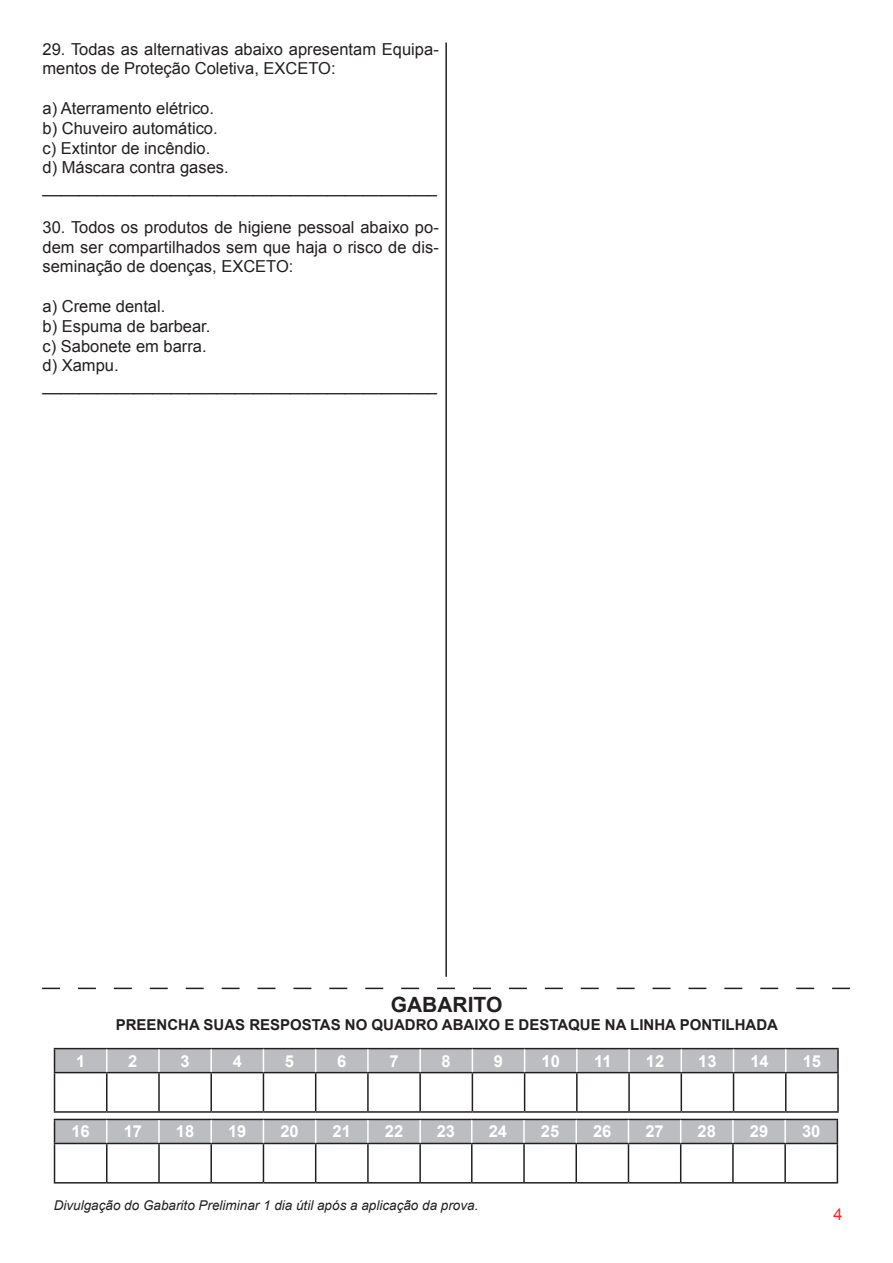
<style>
.page{position:relative;width:893px;height:1263px;background:#fff}
.page>*{position:absolute;margin:0;border:0;box-sizing:border-box;transform-origin:0 0}
.t1{font:700 21px "Arial";color:#231f20}
.t2{font:16.5px/19.8px "Arial";color:#231f20}
.t3{font:700 16.5px "Arial";color:#fff}
.t4{font:16.5px "Arial";color:#ee2e2c}
.t5{font:700 15px "Arial";color:#231f20}
.t6{font:italic 13.5px "Arial";color:#231f20}
</style>
<div class="page">
<hr style="left:445px;top:43px;width:2px;height:934px;background:#231f20">
<hr style="left:786px;top:1048px;width:53px;height:1px;background:#231f20">
<hr style="left:837px;top:1049px;width:2px;height:23px;background:#231f20">
<hr style="left:54px;top:1072px;width:53px;height:1px;background:#231f20">
<hr style="left:54px;top:1073px;width:1px;height:38px;background:#231f20">
<hr style="left:107px;top:1072px;width:52px;height:1px;background:#231f20">
<hr style="left:106px;top:1073px;width:2px;height:38px;background:#231f20">
<hr style="left:159px;top:1072px;width:52px;height:1px;background:#231f20">
<hr style="left:158px;top:1073px;width:2px;height:38px;background:#231f20">
<hr style="left:211px;top:1072px;width:52px;height:1px;background:#231f20">
<hr style="left:210px;top:1073px;width:2px;height:38px;background:#231f20">
<hr style="left:263px;top:1072px;width:53px;height:1px;background:#231f20">
<hr style="left:263px;top:1073px;width:1px;height:38px;background:#231f20">
<hr style="left:316px;top:1072px;width:52px;height:1px;background:#231f20">
<hr style="left:315px;top:1073px;width:1px;height:38px;background:#231f20">
<hr style="left:368px;top:1072px;width:52px;height:1px;background:#231f20">
<hr style="left:367px;top:1073px;width:2px;height:38px;background:#231f20">
<hr style="left:420px;top:1072px;width:52px;height:1px;background:#231f20">
<hr style="left:419px;top:1073px;width:2px;height:38px;background:#231f20">
<hr style="left:472px;top:1072px;width:53px;height:1px;background:#231f20">
<hr style="left:472px;top:1073px;width:1px;height:38px;background:#231f20">
<hr style="left:525px;top:1072px;width:52px;height:1px;background:#231f20">
<hr style="left:524px;top:1073px;width:1px;height:38px;background:#231f20">
<hr style="left:577px;top:1072px;width:52px;height:1px;background:#231f20">
<hr style="left:576px;top:1073px;width:2px;height:38px;background:#231f20">
<hr style="left:629px;top:1072px;width:52px;height:1px;background:#231f20">
<hr style="left:628px;top:1073px;width:2px;height:38px;background:#231f20">
<hr style="left:681px;top:1072px;width:52px;height:1px;background:#231f20">
<hr style="left:681px;top:1073px;width:1px;height:38px;background:#231f20">
<hr style="left:733px;top:1072px;width:53px;height:1px;background:#231f20">
<hr style="left:733px;top:1073px;width:1px;height:38px;background:#231f20">
<hr style="left:786px;top:1072px;width:53px;height:1px;background:#231f20">
<hr style="left:785px;top:1073px;width:1px;height:38px;background:#231f20">
<hr style="left:837px;top:1073px;width:2px;height:38px;background:#231f20">
<hr style="left:54px;top:1111px;width:53px;height:2px;background:#231f20">
<hr style="left:107px;top:1111px;width:52px;height:2px;background:#231f20">
<hr style="left:159px;top:1111px;width:52px;height:2px;background:#231f20">
<hr style="left:211px;top:1111px;width:52px;height:2px;background:#231f20">
<hr style="left:263px;top:1111px;width:53px;height:2px;background:#231f20">
<hr style="left:316px;top:1111px;width:52px;height:2px;background:#231f20">
<hr style="left:368px;top:1111px;width:52px;height:2px;background:#231f20">
<hr style="left:420px;top:1111px;width:52px;height:2px;background:#231f20">
<hr style="left:472px;top:1111px;width:53px;height:2px;background:#231f20">
<hr style="left:525px;top:1111px;width:52px;height:2px;background:#231f20">
<hr style="left:577px;top:1111px;width:52px;height:2px;background:#231f20">
<hr style="left:629px;top:1111px;width:52px;height:2px;background:#231f20">
<hr style="left:681px;top:1111px;width:52px;height:2px;background:#231f20">
<hr style="left:733px;top:1111px;width:53px;height:2px;background:#231f20">
<hr style="left:786px;top:1111px;width:53px;height:2px;background:#231f20">
<svg style="left:54px;top:1048px;width:784px;height:24px;background:#b2b3b6"></svg>
<hr style="left:54px;top:1143px;width:53px;height:1px;background:#231f20">
<hr style="left:54px;top:1144px;width:1px;height:38px;background:#231f20">
<hr style="left:107px;top:1143px;width:52px;height:1px;background:#231f20">
<hr style="left:106px;top:1144px;width:2px;height:38px;background:#231f20">
<hr style="left:159px;top:1143px;width:52px;height:1px;background:#231f20">
<hr style="left:158px;top:1144px;width:2px;height:38px;background:#231f20">
<hr style="left:211px;top:1143px;width:52px;height:1px;background:#231f20">
<hr style="left:210px;top:1144px;width:2px;height:38px;background:#231f20">
<hr style="left:263px;top:1143px;width:53px;height:1px;background:#231f20">
<hr style="left:263px;top:1144px;width:1px;height:38px;background:#231f20">
<hr style="left:316px;top:1143px;width:52px;height:1px;background:#231f20">
<hr style="left:315px;top:1144px;width:1px;height:38px;background:#231f20">
<hr style="left:368px;top:1143px;width:52px;height:1px;background:#231f20">
<hr style="left:367px;top:1144px;width:2px;height:38px;background:#231f20">
<hr style="left:420px;top:1143px;width:52px;height:1px;background:#231f20">
<hr style="left:419px;top:1144px;width:2px;height:38px;background:#231f20">
<hr style="left:472px;top:1143px;width:52px;height:1px;background:#231f20">
<hr style="left:471px;top:1144px;width:1px;height:38px;background:#231f20">
<hr style="left:524px;top:1143px;width:52px;height:1px;background:#231f20">
<hr style="left:523px;top:1144px;width:2px;height:38px;background:#231f20">
<hr style="left:576px;top:1143px;width:52px;height:1px;background:#231f20">
<hr style="left:575px;top:1144px;width:2px;height:38px;background:#231f20">
<hr style="left:628px;top:1143px;width:53px;height:1px;background:#231f20">
<hr style="left:628px;top:1144px;width:1px;height:38px;background:#231f20">
<hr style="left:681px;top:1143px;width:52px;height:1px;background:#231f20">
<hr style="left:680px;top:1144px;width:1px;height:38px;background:#231f20">
<hr style="left:733px;top:1143px;width:52px;height:1px;background:#231f20">
<hr style="left:732px;top:1144px;width:2px;height:38px;background:#231f20">
<hr style="left:785px;top:1143px;width:53px;height:1px;background:#231f20">
<hr style="left:784px;top:1144px;width:2px;height:38px;background:#231f20">
<hr style="left:837px;top:1144px;width:1px;height:38px;background:#231f20">
<hr style="left:54px;top:1182px;width:53px;height:1px;background:#231f20">
<hr style="left:107px;top:1182px;width:52px;height:1px;background:#231f20">
<hr style="left:159px;top:1182px;width:52px;height:1px;background:#231f20">
<hr style="left:211px;top:1182px;width:52px;height:1px;background:#231f20">
<hr style="left:263px;top:1182px;width:53px;height:1px;background:#231f20">
<hr style="left:316px;top:1182px;width:52px;height:1px;background:#231f20">
<hr style="left:368px;top:1182px;width:52px;height:1px;background:#231f20">
<hr style="left:420px;top:1182px;width:52px;height:1px;background:#231f20">
<hr style="left:472px;top:1182px;width:52px;height:1px;background:#231f20">
<hr style="left:524px;top:1182px;width:52px;height:1px;background:#231f20">
<hr style="left:576px;top:1182px;width:52px;height:1px;background:#231f20">
<hr style="left:628px;top:1182px;width:53px;height:1px;background:#231f20">
<hr style="left:681px;top:1182px;width:52px;height:1px;background:#231f20">
<hr style="left:733px;top:1182px;width:52px;height:1px;background:#231f20">
<hr style="left:785px;top:1182px;width:53px;height:1px;background:#231f20">
<svg style="left:54px;top:1119px;width:784px;height:24px;background:#b2b3b6"></svg>
<hr style="left:732px;top:1120px;width:2px;height:23px;background:#fff">
<hr style="left:784px;top:1120px;width:2px;height:23px;background:#fff">
<svg style="left:42px;top:988px;width:808px;height:1px"></svg>
<p class="t2" style="left:43px;top:39px;width:398px">29. Todas as alternativas abaixo apresentam Equipa&shy;mentos de Proteção Coletiva, EXCETO:</p>
<p class="t2" style="left:43px;top:98px;width:396px">a) Aterramento elétrico.<br>b) Chuveiro automático.<br>c) Extintor de incêndio.<br>d) Máscara contra gases. ___________________________________________</p>
<p class="t2" style="left:43px;top:217px;width:398px;text-align:justify">30. Todos os produtos de higiene pessoal abaixo po&shy;dem ser compartilhados sem que haja o risco de dis&shy;seminação de doenças, EXCETO:</p>
<p class="t2" style="left:43px;top:296px;width:396px">a) Creme dental.<br>b) Espuma de barbear.<br>c) Sabonete em barra.<br>d) Xampu. ___________________________________________</p>
<p class="t1" style="left:391px;top:990px;width:113px">GABARITO</p>
<p class="t5" style="left:116px;top:1014px;width:664px">PREENCHA SUAS RESPOSTAS NO QUADRO ABAIXO E DESTAQUE NA LINHA PONTILHADA</p>
<p class="t3" style="left:76px;top:1050px;width:11px">1</p>
<p class="t3" style="left:128px;top:1050px;width:11px">2</p>
<p class="t3" style="left:180px;top:1050px;width:11px">3</p>
<p class="t3" style="left:233px;top:1050px;width:11px">4</p>
<p class="t3" style="left:285px;top:1050px;width:11px">5</p>
<p class="t3" style="left:337px;top:1050px;width:11px">6</p>
<p class="t3" style="left:389px;top:1050px;width:11px">7</p>
<p class="t3" style="left:442px;top:1050px;width:11px">8</p>
<p class="t3" style="left:494px;top:1050px;width:11px">9</p>
<p class="t3" style="left:541px;top:1050px;width:20px">10</p>
<p class="t3" style="left:594px;top:1050px;width:19px">11</p>
<p class="t3" style="left:646px;top:1050px;width:20px">12</p>
<p class="t3" style="left:698px;top:1050px;width:20px">13</p>
<p class="t3" style="left:750px;top:1050px;width:20px">14</p>
<p class="t3" style="left:803px;top:1050px;width:20px">15</p>
<p class="t3" style="left:71px;top:1121px;width:20px">16</p>
<p class="t3" style="left:124px;top:1121px;width:20px">17</p>
<p class="t3" style="left:176px;top:1121px;width:20px">18</p>
<p class="t3" style="left:228px;top:1121px;width:20px">19</p>
<p class="t3" style="left:280px;top:1121px;width:20px">20</p>
<p class="t3" style="left:333px;top:1121px;width:20px">21</p>
<p class="t3" style="left:385px;top:1121px;width:20px">22</p>
<p class="t3" style="left:437px;top:1121px;width:20px">23</p>
<p class="t3" style="left:489px;top:1121px;width:20px">24</p>
<p class="t3" style="left:541px;top:1121px;width:20px">25</p>
<p class="t3" style="left:593px;top:1121px;width:20px">26</p>
<p class="t3" style="left:645px;top:1121px;width:20px">27</p>
<p class="t3" style="left:698px;top:1121px;width:20px">28</p>
<p class="t3" style="left:750px;top:1121px;width:20px">29</p>
<p class="t3" style="left:802px;top:1121px;width:20px">30</p>
<p class="t6" style="left:54px;top:1196px;width:426px">Divulgação do Gabarito Preliminar 1 dia útil após a aplicação da prova.</p>
<p class="t4" style="left:833px;top:1203px;width:11px">4</p>
</div>
